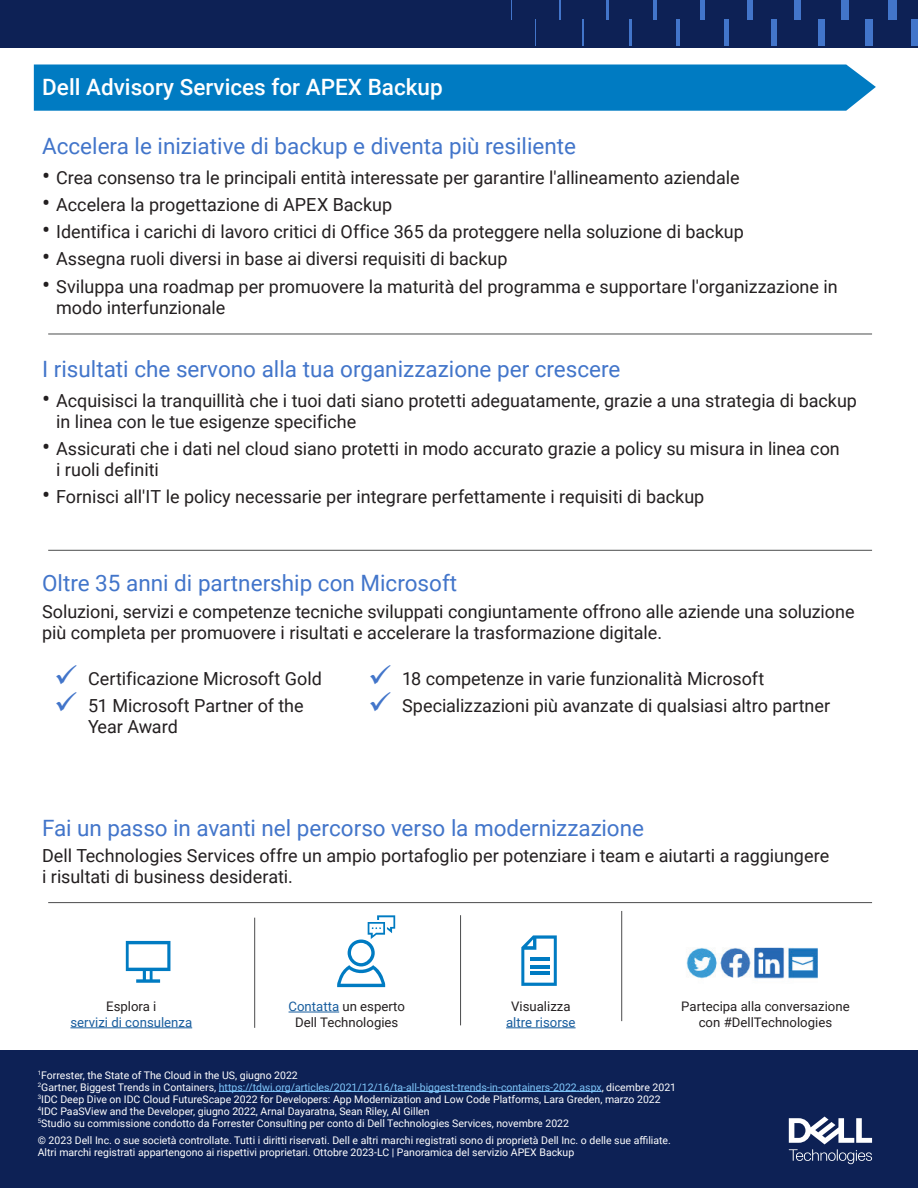
<style>
.page{position:relative;width:918px;height:1188px;background:#fff}
.page>*{position:absolute;margin:0;border:0;box-sizing:border-box;transform-origin:0 0}
.Body_Text{font:22.5px "Roboto";color:#4275ca}
.Intro{font:22.5px "Roboto";letter-spacing:-.005em;color:#4275ca}
.Body_Copy{font:500 22.5px "Roboto";color:#fff}
.Intro-2{font:18px/21px "Roboto";letter-spacing:-.005em;color:#231f20}
.Body_Copy-2{font:13.2px/15.8px "Roboto";color:#231f20;text-align:center}
.Body_Copy-3{font:13.2px/15.8px "Roboto";color:#175d9e;text-align:center}
.t1{font:10.5px/12px "Roboto";color:#fff}
.t2{font:10.5px "Roboto";color:#80c7fb}
.s1{font-size:24px}
.s2{color:#4275ca}
.s3{color:#231f20}
.s4{color:#175d9e}
.s5{color:#fff}
</style>
<div class="page">
<div style="left:0;top:1051px;width:918px;height:137px;background:#0d2155"></div>
<hr style="left:219px;top:1091px;width:383px;height:1px;background:#80c7fb">
<svg style="left:789px;top:1117px;width:83px;height:47px"></svg>
<svg style="left:126px;top:941px;width:44px;height:42px"></svg>
<svg style="left:337px;top:915px;width:58px;height:72px"></svg>
<svg style="left:521px;top:935px;width:36px;height:51px"></svg>
<hr style="left:530px;top:957px;width:19px;height:3px;background:#007bc2">
<hr style="left:530px;top:965px;width:19px;height:3px;background:#007bc2">
<hr style="left:530px;top:972px;width:19px;height:3px;background:#007bc2">
<img style="left:686px;top:947px;width:132px;height:32px">
<hr style="left:254px;top:918px;width:1px;height:110px;background:#4b4c4d">
<hr style="left:460px;top:915px;width:1px;height:110px;background:#4b4c4d">
<hr style="left:621px;top:911px;width:1px;height:110px;background:#4b4c4d">
<hr style="left:48px;top:902px;width:824px;height:1px;background:#4b4c4d">
<hr style="left:48px;top:334px;width:824px;height:1px;background:#4b4c4d">
<hr style="left:48px;top:550px;width:824px;height:1px;background:#4b4c4d">
<hr style="left:70px;top:1028px;width:122px;height:1px;background:#175d9e">
<hr style="left:289px;top:1012px;width:50px;height:1px;background:#175d9e">
<hr style="left:506px;top:1028px;width:70px;height:1px;background:#175d9e">
<div style="left:0;top:0;width:918px;height:47px;background:#0d2155"></div>
<svg style="left:511px;top:0;width:1px;height:19px"></svg>
<div style="left:888px;top:0;width:9px;height:19px;background:#4275ca"></div>
<div style="left:841px;top:0;width:8px;height:19px;background:#4275ca"></div>
<div style="left:794px;top:0;width:7px;height:19px;background:#4275ca"></div>
<div style="left:747px;top:0;width:6px;height:19px;background:#4275ca"></div>
<div style="left:700px;top:0;width:5px;height:19px;background:#4275ca"></div>
<hr style="left:653px;top:0;width:4px;height:19px;background:#4275ca">
<hr style="left:606px;top:0;width:3px;height:19px;background:#4275ca">
<svg style="left:559px;top:0;width:2px;height:19px"></svg>
<svg style="left:535px;top:19px;width:1px;height:26px"></svg>
<div style="left:912px;top:19px;width:6px;height:26px;background:#4275ca"></div>
<div style="left:865px;top:19px;width:8px;height:26px;background:#4275ca"></div>
<div style="left:818px;top:19px;width:7px;height:26px;background:#4275ca"></div>
<div style="left:771px;top:19px;width:6px;height:26px;background:#4275ca"></div>
<div style="left:724px;top:19px;width:5px;height:26px;background:#4275ca"></div>
<hr style="left:676px;top:19px;width:4px;height:26px;background:#4275ca">
<hr style="left:629px;top:19px;width:3px;height:26px;background:#4275ca">
<hr style="left:582px;top:19px;width:2px;height:26px;background:#4275ca">
<div style="left:34px;top:65px;width:842px;height:46px;background:#007bc2"></div>
<p class="Body_Copy" style="left:42px;top:71px;width:402px">Dell Advisory Services for APEX Backup</p>
<p class="Body_Text" style="left:42px;top:130px;width:535px">Accelera le iniziative di backup e diventa più resiliente</p>
<p class="Intro-2" style="left:42px;top:166px;width:699px"><span class="s1">•</span> Crea consenso tra le principali entità interessate per garantire l'allineamento aziendale</p>
<p class="Intro-2" style="left:42px;top:193px;width:352px"><span class="s1">•</span> Accelera la progettazione di APEX Backup</p>
<p class="Intro-2" style="left:42px;top:220px;width:703px"><span class="s1">•</span> Identifica i carichi di lavoro critici di Office 365 da proteggere nella soluzione di backup</p>
<p class="Intro-2" style="left:42px;top:248px;width:467px"><span class="s1">•</span> Assegna ruoli diversi in base ai diversi requisiti di backup</p>
<p class="Intro-2" style="left:56px;top:275px;width:783px;text-indent:-14px"><span class="s1">•</span> Sviluppa una roadmap per promuovere la maturità del programma e supportare l'organizzazione in modo interfunzionale</p>
<p class="Body_Text" style="left:42px;top:354px;width:580px">I risultati che servono alla tua organizzazione per crescere</p>
<p class="Intro-2" style="left:56px;top:389px;width:802px;text-indent:-14px"><span class="s1">•</span> Acquisisci la tranquillità che i tuoi dati siano protetti adeguatamente, grazie a una strategia di backup in linea con le tue esigenze specifiche</p>
<p class="Intro-2" style="left:56px;top:437px;width:785px;text-indent:-14px"><span class="s1">•</span> Assicurati che i dati nel cloud siano protetti in modo accurato grazie a policy su misura in linea con i ruoli definiti</p>
<p class="Intro-2" style="left:42px;top:486px;width:664px"><span class="s1">•</span> Fornisci all'IT le policy necessarie per integrare perfettamente i requisiti di backup</p>
<p class="Body_Text" style="left:42px;top:568px;width:417px">Oltre 35 anni di partnership con Microsoft</p>
<p class="Intro-2" style="left:42px;top:600px;width:814px">Soluzioni, servizi e competenze tecniche sviluppati congiuntamente offrono alle aziende una soluzione più completa per promuovere i risultati e accelerare la trasformazione digitale.</p>
<p class="Intro-2" style="left:54px;top:667px;width:269px"><span class="s2">✓</span> Certificazione Microsoft Gold</p>
<p class="Intro-2" style="left:88px;top:694px;width:217px;text-indent:-34px"><span class="s2">✓</span> 51 Microsoft Partner of the<br>Year Award</p>
<p class="Intro-2" style="left:368px;top:667px;width:398px"><span class="s2">✓</span> 18 competenze in varie funzionalità Microsoft</p>
<p class="Intro-2" style="left:368px;top:694px;width:464px"><span class="s2">✓</span> Specializzazioni più avanzate di qualsiasi altro partner</p>
<p class="Intro" style="left:42px;top:812px;width:603px">Fai un passo in avanti nel percorso verso la modernizzazione</p>
<p class="Intro-2" style="left:42px;top:844px;width:789px">Dell Technologies Services offre un ampio portafoglio per potenziare i team e aiutarti a raggiungere i risultati di business desiderati.</p>
<p class="Body_Copy-3" style="left:70px;top:998px;width:123px"><span class="s3">Esplora i<br></span>servizi di consulenza</p>
<p class="Body_Copy-2" style="left:289px;top:998px;width:118px"><span class="s4">Contatta</span> un esperto<br>Dell Technologies</p>
<p class="Body_Copy-3" style="left:506px;top:998px;width:71px"><span class="s3">Visualizza </span>altre risorse</p>
<p class="Body_Copy-2" style="left:681px;top:998px;width:170px">Partecipa alla conversazione con #DellTechnologies</p>
<p class="t1" style="left:38px;top:1069px;width:262px"><sup>1</sup>Forrester, the State of The Cloud in the US, giugno 2022</p>
<p class="t2" style="left:38px;top:1080px;width:640px"><sup>2</sup><span class="s5">Gartner, Biggest Trends in Containers,</span> https://tdwi.org/articles/2021/12/16/ta-all-biggest-trends-in-containers-2022.aspx<span class="s5">, dicembre 2021</span></p>
<p class="t1" style="left:38px;top:1093px;width:624px"><sup>3</sup>IDC Deep Dive on IDC Cloud FutureScape 2022 for Developers: App Modernization and Low Code Platforms, Lara Greden, marzo 2022</p>
<p class="t1" style="left:38px;top:1105px;width:393px"><sup>4</sup>IDC PaaSView and the Developer, giugno 2022, Arnal Dayaratna, Sean Riley, Al Gillen</p>
<p class="t1" style="left:38px;top:1117px;width:533px"><sup>5</sup>Studio su commissione condotto da Forrester Consulting per conto di Dell Technologies Services, novembre 2022</p>
<p class="t1" style="left:38px;top:1134px;width:635px">© 2023 Dell Inc. o sue società controllate. Tutti i diritti riservati. Dell e altri marchi registrati sono di proprietà Dell Inc. o delle sue affiliate.<br>Altri marchi registrati appartengono ai rispettivi proprietari. Ottobre 2023-LC | Panoramica del servizio APEX Backup</p>
</div>
